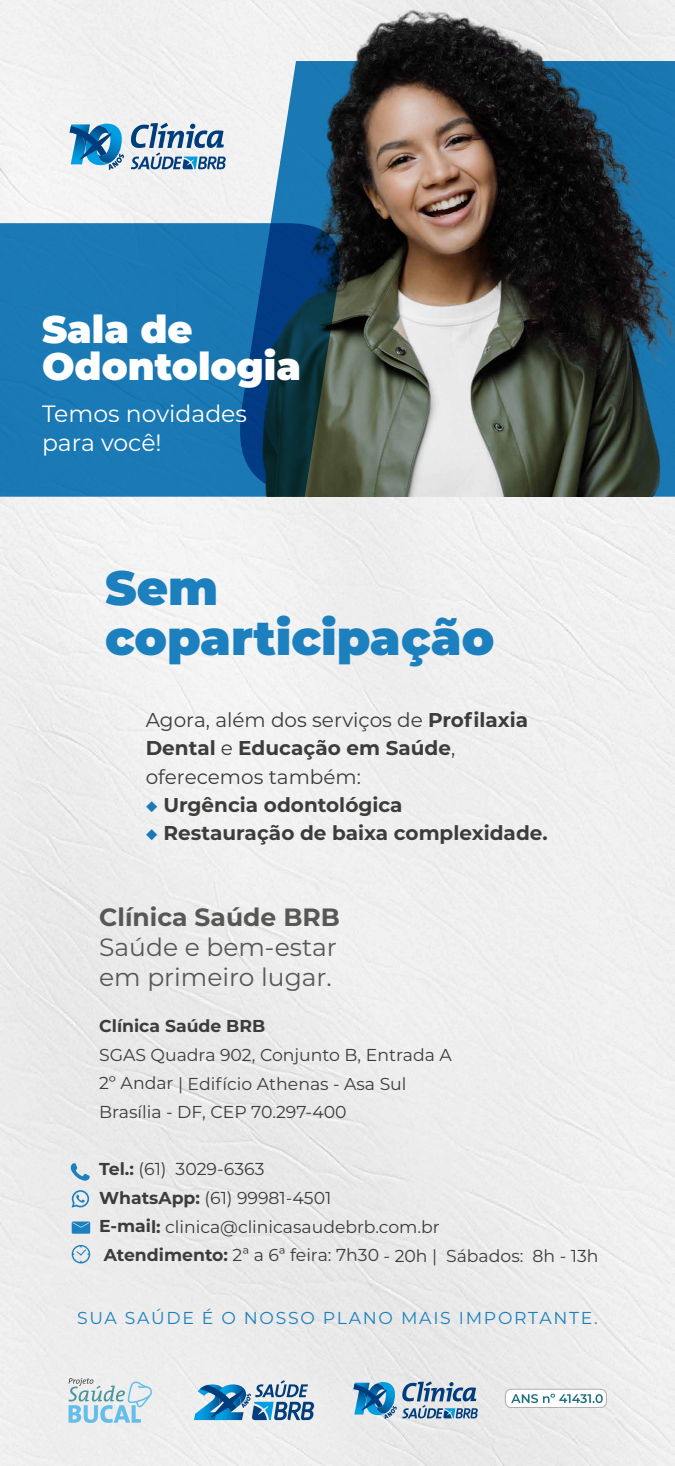
<style>
.page{position:relative;width:675px;height:1466px;background:#fff}
.page>*{position:absolute;margin:0;border:0;box-sizing:border-box;transform-origin:0 0}
.t1{font:900 48.12px/49.6px "Montserrat";color:#1c80be}
.t2{font:900 38.44px/37.3px "Montserrat";color:#fff}
.t3{font:25px/30px "Montserrat";color:#575756}
.t4{font:700 25px "Montserrat";color:#575756}
.t5{font:23.56px/28.2px "Montserrat";color:#fff}
.t6{font:20px/28.1px "Montserrat";color:#3c3c3b}
.t7{font:700 20px "Montserrat";color:#3c3c3b}
.t8{font:17.25px/28.7px "Montserrat";color:#3c3c3b}
.t9{font:17.25px "Montserrat";letter-spacing:.1em;color:#1c80be}
.t10{font:700 17.25px "Montserrat";color:#3c3c3b}
.s1{font-weight:700}
.s2{color:#1a79b4}
</style>
<div class="page">
<div style="left:0;top:497px;width:675px;height:969px;background:#eee"></div>
<img style="left:0;top:0;width:675px;height:497px">
<svg style="left:0;top:223px;width:340px;height:274px;background:#18699d"></svg>
<svg style="left:72px;top:1190px;width:17px;height:17px"></svg>
<svg style="left:72px;top:1245px;width:18px;height:18px"></svg>
<svg style="left:72px;top:1221px;width:18px;height:12px"></svg>
<svg style="left:71px;top:1163px;width:19px;height:17px"></svg>
<svg style="left:131px;top:123px;width:95px;height:46px"></svg>
<svg style="left:70px;top:124px;width:54px;height:46px"></svg>
<div style="left:505px;top:1389px;width:101px;height:18px;background:#fff;border-radius:6px"></div>
<div style="left:505px;top:1389px;width:102px;height:18px;border:1px solid #b1b0b0;border-radius:6px"></div>
<svg style="left:511px;top:1393px;width:92px;height:10px"></svg>
<svg style="left:194px;top:1380px;width:120px;height:40px;background:#79a6c5"></svg>
<svg style="left:353px;top:1381px;width:125px;height:38px;background:#81a8c4"></svg>
<svg style="left:69px;top:1378px;width:84px;height:45px;background:#c1dae4"></svg>
<h2 class="t2" style="left:42px;top:308px;width:261px">Sala de<br>Odontologia</h2>
<h3 class="t5" style="left:42px;top:399px;width:206px">Temos novidades para você!</h3>
<h1 class="t1" style="left:105px;top:560px;width:391px">Sem coparticipação</h1>
<p class="t6" style="left:146px;top:705px;width:384px">Agora, além dos serviços de <span class="s1">Profilaxia<br>Dental</span> e <span class="s1">Educação em Saúde</span>, oferecemos também:</p>
<p class="t7" style="left:146px;top:790px;width:258px"><span class="s2">◆</span> Urgência odontológica</p>
<p class="t7" style="left:146px;top:818px;width:403px"><span class="s2">◆</span> Restauração de baixa complexidade.</p>
<h3 class="t4" style="left:99px;top:899px;width:242px">Clínica Saúde BRB</h3>
<h3 class="t3" style="left:99px;top:931px;width:239px">Saúde e bem-estar em primeiro lugar.</h3>
<p class="t10" style="left:99px;top:1013px;width:168px">Clínica Saúde BRB</p>
<p class="t8" style="left:99px;top:1040px;width:354px">SGAS Quadra 902, Conjunto B, Entrada A<br>2º Andar | Edifício Athenas - Asa Sul<br>Brasília - DF, CEP 70.297-400</p>
<p class="t8" style="left:99px;top:1154px;width:501px"><span class="s1">Tel.:</span> (61) 3029-6363<br><span class="s1">WhatsApp:</span> (61) 99981-4501<br><span class="s1">E-mail:</span> clinica@clinicasaudebrb.com.br<br><span class="s1">Atendimento:</span> 2ª a 6ª feira: 7h30 - 20h | Sábados: 8h - 13h</p>
<p class="t9" style="left:77px;top:1305px;width:522px">SUA SAÚDE É O NOSSO PLANO MAIS IMPORTANTE.</p>
</div>
